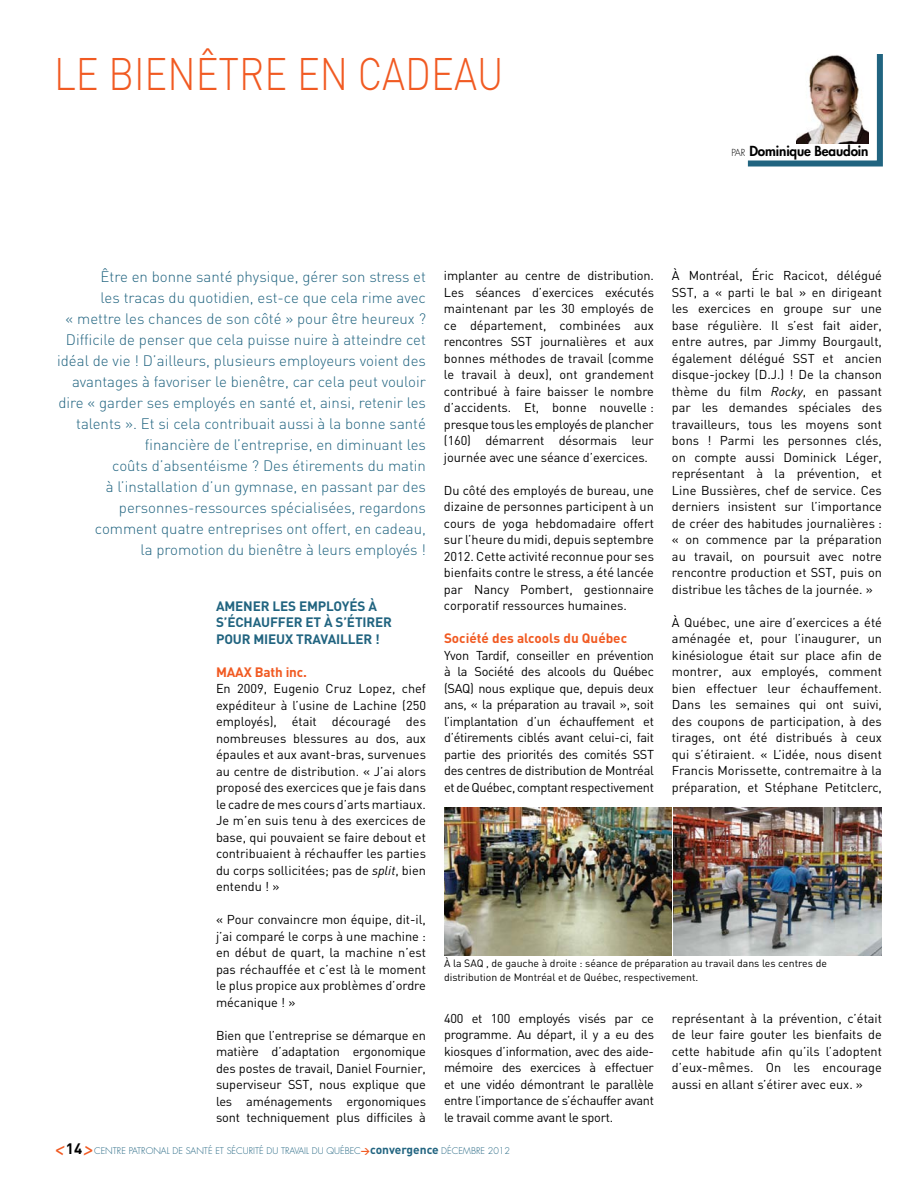
<style>
.page{position:relative;width:918px;height:1188px;background:#fff}
.page>*{position:absolute;margin:0;border:0;box-sizing:border-box;transform-origin:0 0}
.t1{font:300 45px "DIN";color:#f15a22;scale:.85 1}
.t2{font:italic 24px "DIN";color:#f15a22}
.t3{font:300 15px/21px "DIN";color:#216480;text-align:right}
.t4{font:700 13.5px/16.5px "DIN";letter-spacing:.095em;color:#216480}
.t5{font:700 13.5px "DIN";color:#f15a22}
.t6{font:800 13.5px "Futura";letter-spacing:-.01em;color:#000}
.t7{font:12.75px/16.5px "DIN";letter-spacing:-.01em;color:#000;text-align:justify}
.t8{font:10.5px/13.5px "DIN";color:#000}
.t9{font:300 9px "Futura";color:#216480}
.s1{font-weight:300;font-size:9.45px}
.s2{font-style:italic}
.s3{font-weight:700;font-style:normal;font-size:15px;color:#000}
.s4{font-family:"DIN";font-weight:700;color:#f15a22}
.s5{font-family:"DIN";font-weight:700;font-size:12px}
</style>
<div class="page">
<svg style="left:747px;top:54px;width:136px;height:113px"></svg>
<img style="left:796px;top:54px;width:72px;height:90px">
<img style="left:444px;top:807px;width:438px;height:149px">
<h1 class="t1" style="left:54px;top:46px;width:91px">LE BIENÊTRE</h1>
<h1 class="t1" style="left:297px;top:46px;width:100px">EN CADEAU</h1>
<p class="t6" style="left:731px;top:142px;width:139px"><span class="s1">par</span> Dominique Beaudoin</p>
<p class="t3" style="left:57px;top:266px;width:370px">Être en bonne santé physique, gérer son stress et<br>les tracas du quotidien, est-ce que cela rime avec<br>« mettre les chances de son côté » pour être heureux ?<br>Difficile de penser que cela puisse nuire à atteindre cet idéal de vie ! D’ailleurs, plusieurs employeurs voient des avantages à favoriser le bienêtre, car cela peut vouloir dire « garder ses employés en santé et, ainsi, retenir les talents ». Et si cela contribuait aussi à la bonne santé financière de l’entreprise, en diminuant les<br>coûts d’absentéisme ? Des étirements du matin<br>à l’installation d’un gymnase, en passant par des personnes-ressources spécialisées, regardons comment quatre entreprises ont offert, en cadeau,<br>la promotion du bienêtre à leurs employés !</p>
<p class="t4" style="left:216px;top:597px;width:175px;text-indent:117px">OYÉS À<br>S’ÉCHAUFFER ET À S’ÉTIRER<br>POUR MIEUX TRAVAILLER !</p>
<p class="t5" style="left:216px;top:663px;width:93px">MAAX BATH INC.</p>
<p class="t7" style="left:216px;top:680px;width:212px">En 2009, Eugenio Cruz Lopez, chef expéditeur à l’usine de Lachine (250 employés), était découragé des nombreuses blessures au dos, aux épaules et aux avant-bras, survenues au centre de distribution. « J’ai alors proposé des exercices que je fais dans le cadre de mes cours d’arts martiaux.<br>Je m’en suis tenu à des exercices de base, qui pouvaient se faire debout et contribuaient à réchauffer les parties du corps sollicitées; pas de <span class="s2">split</span>, bien entendu ! »</p>
<p class="t7" style="left:216px;top:911px;width:212px">« Pour convaincre mon équipe, dit-il, j’ai comparé le corps à une machine : en début de quart, la machine n’est pas réchauffée et c’est là le moment le plus propice aux problèmes d’ordre mécanique ! »</p>
<p class="t7" style="left:216px;top:1027px;width:212px">Bien que l’entreprise se démarque en matière d’adaptation ergonomique des postes de travail, Daniel Fournier, superviseur SST, nous explique que les aménagements ergonomiques sont techniquement plus difficiles à</p>
<p class="t4" style="left:216px;top:597px;width:101px">AMENER LES EMPL</p>
<p class="t7" style="left:444px;top:267px;width:212px">implanter au centre de distribution.<br>Les séances d’exercices exécutés maintenant par les 30 employés de ce département, combinées aux rencontres SST journalières et aux bonnes méthodes de travail (comme le travail à deux), ont grandement contribué à faire baisser le nombre d’accidents. Et, bonne nouvelle : presque tous les employés de plancher (160) démarrent désormais leur journée avec une séance d’exercices.</p>
<p class="t7" style="left:444px;top:482px;width:212px">Du côté des employés de bureau, une dizaine de personnes participent à un cours de yoga hebdomadaire offert sur l’heure du midi, depuis septembre 2012. Cette activité reconnue pour ses bienfaits contre le stress, a été lancée par Nancy Pombert, gestionnaire corporatif ressources humaines.</p>
<p class="t5" style="left:444px;top:630px;width:185px">SOCIÉTÉ DES ALCOOLS DU QUÉBEC</p>
<p class="t7" style="left:444px;top:647px;width:212px">Yvon Tardif, conseiller en prévention à la Société des alcools du Québec (SAQ) nous explique que, depuis deux ans, « la préparation au travail », soit l’implantation d’un échauffement et d’étirements ciblés avant celui-ci, fait partie des priorités des comités SST des centres de distribution de Montréal et de Québec, comptant respectivement</p>
<p class="t7" style="left:672px;top:267px;width:212px">À Montréal, Éric Racicot, délégué SST, a « parti le bal » en dirigeant les exercices en groupe sur une base régulière. Il s’est fait aider, entre autres, par Jimmy Bourgault, également délégué SST et ancien disque-jockey (D.J.) ! De la chanson thème du film <span class="s2">Rocky</span>, en passant par les demandes spéciales des travailleurs, tous les moyens sont bons ! Parmi les personnes clés, on compte aussi Dominick Léger, représentant à la prévention, et Line Bussières, chef de service. Ces derniers insistent sur l’importance de créer des habitudes journalières : « on commence par la préparation au travail, on poursuit avec notre rencontre production et SST, puis on distribue les tâches de la journée. »</p>
<p class="t7" style="left:672px;top:614px;width:212px">À Québec, une aire d’exercices a été aménagée et, pour l’inaugurer, un kinésiologue était sur place afin de montrer, aux employés, comment bien effectuer leur échauffement.<br>Dans les semaines qui ont suivi, des coupons de participation, à des tirages, ont été distribués à ceux qui s’étiraient. « L’idée, nous disent Francis M orissette, contremaitre à la préparation, et Stéphane Petitclerc,</p>
<p class="t8" style="left:444px;top:956px;width:384px">À la SAQ , de gauche à droite : séance de préparation au travail dans les centres de distribution de Montréal et de Québec, respectivement.</p>
<p class="t7" style="left:444px;top:1010px;width:212px">400 et 100 employés visés par ce programme. Au départ, il y a eu des kiosques d’information, avec des aide&shy;mémoire des exercices à effectuer et une vidéo démontrant le parallèle entre l’importance de s’échauffer avant le travail comme avant le sport.</p>
<p class="t7" style="left:672px;top:1010px;width:212px">représentant à la prévention, c’était de leur faire gouter les bienfaits de cette habitude afin qu’ils l’adoptent d’eux-mêmes. On les encourage aussi en allant s’étirer avec eux. »</p>
<h2 class="t2" style="left:54px;top:1133px;width:42px">&lt;<span class="s3">14</span>&gt;</h2>
<p class="t9" style="left:94px;top:1144px;width:418px">CENTRE PATRONAL DE SANTÉ ET SÉCURITÉ DU TRAVAIL DU QUÉBEC<span class="s4">&gt;</span><span class="s5">CONVERGENCE</span> DÉCEMBRE 2012</p>
</div>
